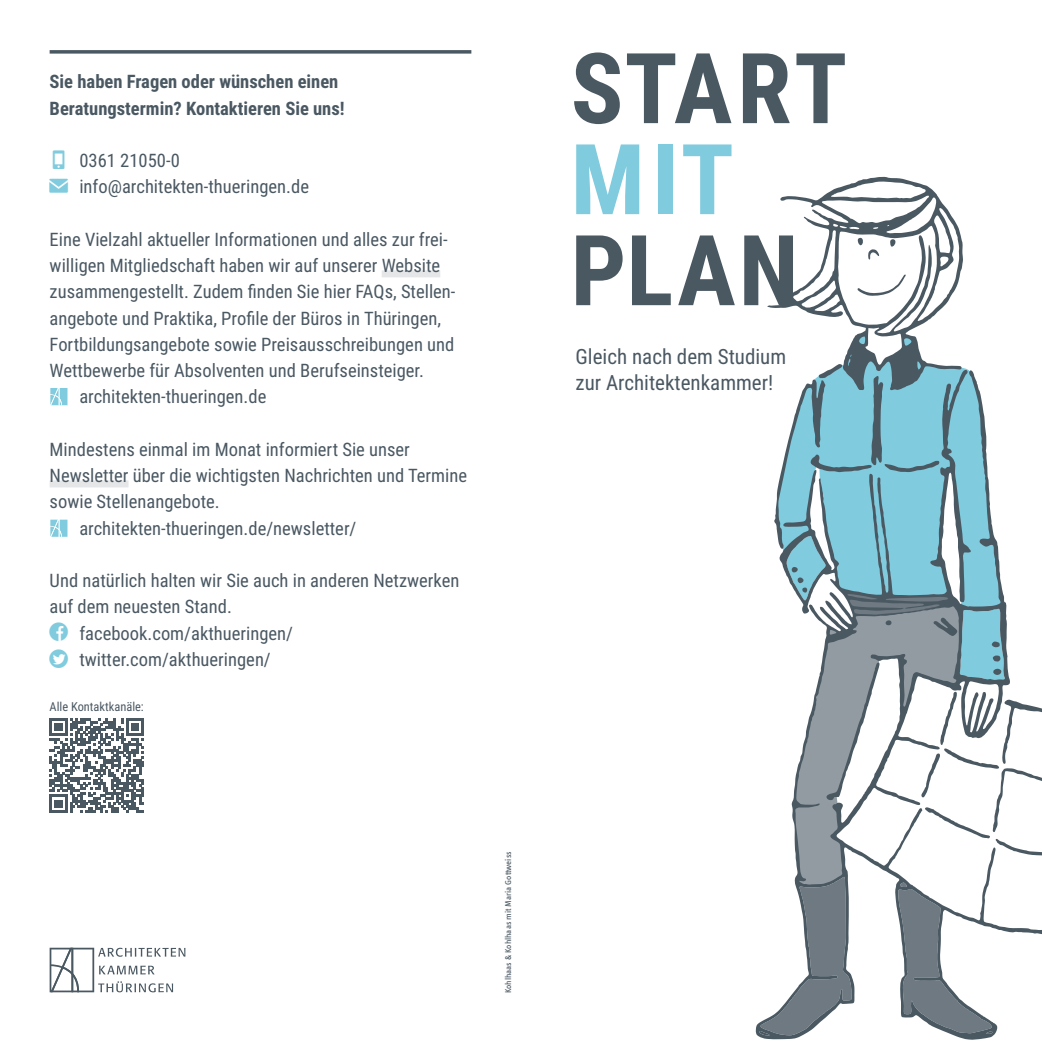
<style>
.page{position:relative;width:1042px;height:1042px;background:#fff}
.page>*{position:absolute;margin:0;border:0;box-sizing:border-box;transform-origin:0 0}
.t1{font:700 98px/91px "Roboto Condensed";letter-spacing:.025em;color:#4a5862}
.p_subline{font:21px/26.2px "Roboto Condensed";color:#4a5862}
.t2{font:18.55px/26.2px "Roboto Condensed";color:#4a5862}
.t3{font:700 18.55px/26.2px "Roboto Condensed";color:#4a5862}
.t4{font:12.42px "Roboto Condensed";color:#4a5862}
.t5{font:8.75px "Info Text Book Tf";color:#4a5862}
.s1{font-family:"SS Standard";color:#80cbde}
.s2{font-family:"SS Social Circle";color:#80cbde}
.s3{color:#80cbde}
</style>
<div class="page">
<svg style="left:756px;top:856px;width:286px;height:184px"></svg>
<svg style="left:767px;top:177px;width:275px;height:679px"></svg>
<svg style="left:50px;top:947px;width:135px;height:45px"></svg>
<svg style="left:50px;top:50px;width:421px;height:4px;background:#606c75"></svg>
<div style="left:382px;top:270px;width:58px;height:7px;background:#e4e6e8"></div>
<div style="left:50px;top:480px;width:79px;height:7px;background:#e4e6e8"></div>
<svg style="left:50px;top:718px;width:94px;height:94px"></svg>
<svg style="left:50px;top:388px;width:18px;height:18px"></svg>
<svg style="left:50px;top:519px;width:18px;height:18px"></svg>
<p class="t3" style="left:50px;top:68px;width:297px">Sie haben Fragen oder wünschen einen<br>Beratungstermin? Kontaktieren Sie uns!</p>
<p class="t2" style="left:79px;top:147px;width:102px">0361 21050-0</p>
<p class="t2" style="left:50px;top:173px;width:261px"><span class="s1">✉</span> info@architekten-thueringen.de</p>
<p class="t2" style="left:50px;top:225px;width:407px">Eine Vielzahl aktueller Informationen und alles zur frei&shy;willigen Mitgliedschaft haben wir auf unserer Website zusammengestellt. Zudem finden Sie hier FAQs, Stellen&shy;angebote und Praktika, Profile der Büros in Thüringen, Fortbildungsangebote sowie Preisausschreibungen und Wettbewerbe für Absolventen und Berufseinsteiger.</p>
<p class="t2" style="left:79px;top:383px;width:188px">architekten-thueringen.de</p>
<p class="t2" style="left:50px;top:435px;width:419px">Mindestens einmal im Monat informiert Sie unser<br>Newsletter über die wichtigsten Nachrichten und Termine sowie Stellenangebote.</p>
<p class="t2" style="left:79px;top:514px;width:279px">architekten-thueringen.de/newsletter/</p>
<p class="t2" style="left:50px;top:567px;width:411px">Und natürlich halten wir Sie auch in anderen Netzwerken auf dem neuesten Stand.</p>
<p class="t2" style="left:50px;top:619px;width:245px"><span class="s2">FACEBOOK</span> facebook.com/akthueringen/</p>
<p class="t2" style="left:50px;top:645px;width:223px"><span class="s2">TWITTER</span> twitter.com/akthueringen/</p>
<p class="t4" style="left:50px;top:698px;width:96px">Alle Kontaktkanäle:</p>
<p class="t5" style="left:503px;top:993px;width:143px;rotate:-90deg">Kohlhaas &amp; Kohlhaas mit Maria Gottweiss</p>
<p class="t1" style="left:570px;top:39px;width:278px">START<br><span class="s3">MIT<br></span>PLAN</p>
<p class="p_subline" style="left:575px;top:343px;width:212px">Gleich nach dem Studium zur Architektenkammer!</p>
</div>
